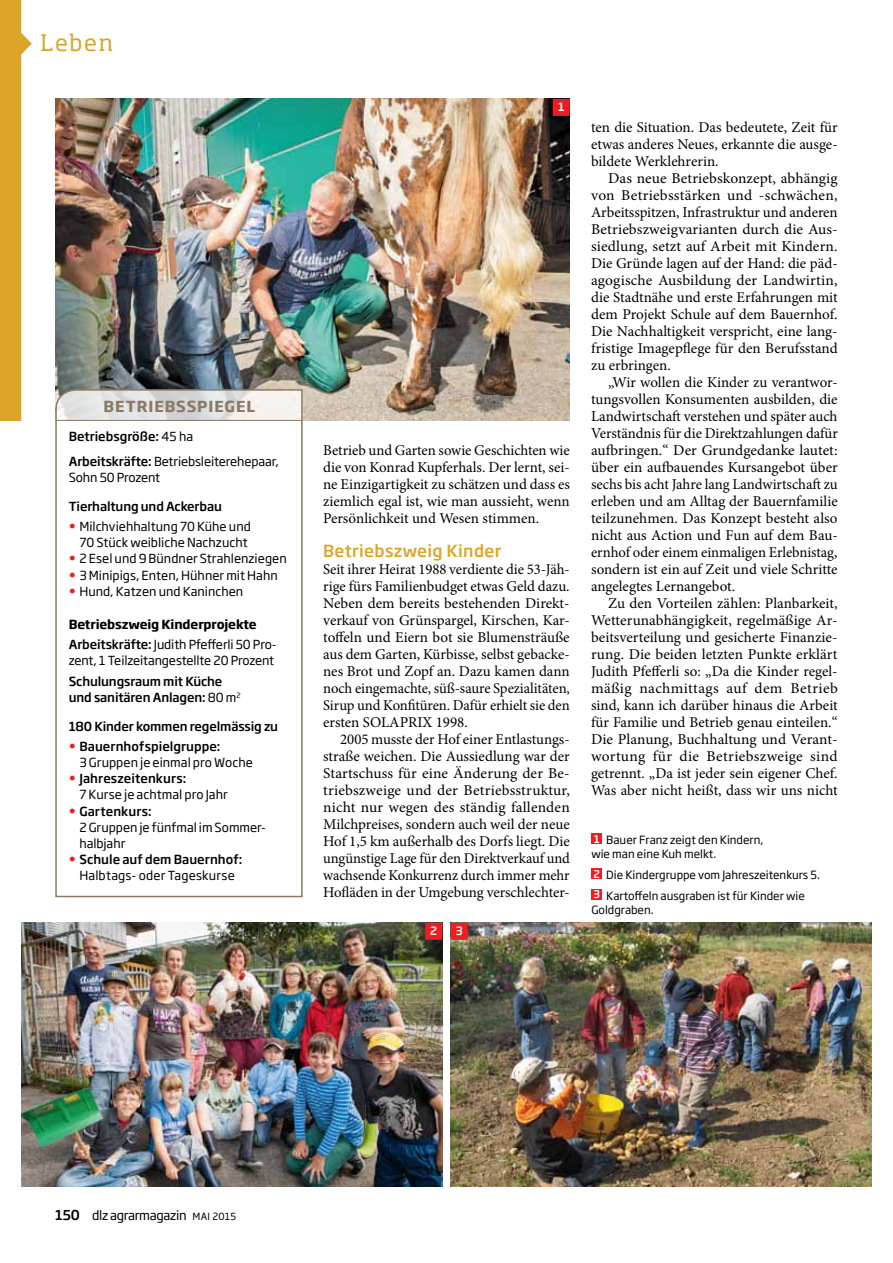
<style>
.page{position:relative;width:893px;height:1263px;background:#fff}
.page>*{position:absolute;margin:0;border:0;box-sizing:border-box;transform-origin:0 0}
.t1{font:22.5px "Soho Pro";letter-spacing:.075em;color:#dba628}
.t2{font:500 16.5px "Soho Gothic Pro";letter-spacing:.02em;color:#dba628}
.t3{font:15px/17px "Minion Pro";color:#000;text-align:justify}
.t4{font:700 15px "Soho Gothic Pro";letter-spacing:.06em;color:#8b7963}
.t5{font:12.75px "Soho Gothic Pro";letter-spacing:-.025em;color:#000}
.t6{font:12.3px/16px "Soho Gothic Pro";color:#000}
.t7{font:500 12.3px/24.6px "Soho Gothic Pro";letter-spacing:-.01em;color:#000}
.t8{font:700 12.3px/20.4px "Soho Gothic Pro";letter-spacing:-.01em;color:#000}
.t9{font:11.25px/14.2px "Soho Gothic Pro";color:#000}
.t10{font:500 11.25px "Soho Gothic Pro";color:#fff}
.s1{font-weight:400}
.s2{font-size:13.5px;color:#ed1d24}
.s3{font-weight:500}
.s4{font-weight:500;font-size:10.5px;color:#fff}
.s5{font-weight:500;font-size:13.5px}
.s6{font-size:9.75px}
</style>
<div class="page">
<img style="left:55px;top:99px;width:515px;height:322px">
<svg style="left:55px;top:388px;width:248px;height:510px"></svg>
<img style="left:21px;top:923px;width:421px;height:263px">
<img style="left:451px;top:923px;width:421px;height:263px">
<div style="left:591px;top:834px;width:11px;height:10px;background:#ed1d24"></div>
<div style="left:591px;top:868px;width:11px;height:11px;background:#ed1d24"></div>
<div style="left:591px;top:889px;width:11px;height:11px;background:#ed1d24"></div>
<div style="left:554px;top:100px;width:15px;height:15px;background:#ed1d24"></div>
<div style="left:553px;top:99px;width:17px;height:17px;border:2px solid #ed1d24"></div>
<div style="left:426px;top:923px;width:15px;height:16px;background:#ed1d24"></div>
<div style="left:425px;top:923px;width:17px;height:17px;border:2px solid #ed1d24"></div>
<div style="left:451px;top:923px;width:16px;height:16px;background:#ed1d24"></div>
<div style="left:451px;top:923px;width:17px;height:17px;border:2px solid #ed1d24"></div>
<svg style="left:0;top:0;width:32px;height:421px"></svg>
<h1 class="t1" style="left:40px;top:28px;width:74px">Leben</h1>
<p class="t4" style="left:104px;top:395px;width:153px">Betriebsspi egel</p>
<p class="t7" style="left:69px;top:423px;width:212px">Betriebsgröße: <span class="s1">45 ha<br></span>Arbeitskräfte: <span class="s1">Betriebsleiterehepaar,</span></p>
<p class="t6" style="left:69px;top:469px;width:93px">Sohn 50 Prozent</p>
<p class="t7" style="left:69px;top:493px;width:155px">Tierhaltung und Ackerbau</p>
<p class="t6" style="left:69px;top:518px;width:184px;text-align:right"><span class="s2">•</span> Milchviehhaltung 70 Kühe und<br>70 Stück weibliche Nachzucht</p>
<p class="t6" style="left:69px;top:550px;width:220px"><span class="s2">•</span> 2 Esel und 9 Bündner Strahlenziegen</p>
<p class="t6" style="left:69px;top:566px;width:210px"><span class="s2">•</span> 3 Minipigs, Enten, Hühner mit Hahn</p>
<p class="t6" style="left:69px;top:582px;width:176px"><span class="s2">•</span> Hund, Katzen und Kaninchen</p>
<p class="t8" style="left:69px;top:613px;width:209px">Betriebszweig Kinderprojekte<br><span class="s3">Arbeitskräfte:</span> <span class="s1">Judith Pfefferli 50 Pro-</span></p>
<p class="t6" style="left:69px;top:652px;width:207px">zent, 1 Teilzeitangestellte 20 Prozent</p>
<p class="t7" style="left:69px;top:672px;width:173px;line-height:16px">Schulungsraum mit Küche und sanitären Anlagen: <span class="s1">80 m</span><sup>2</sup></p>
<p class="t7" style="left:69px;top:713px;width:211px">180 Kinder kommen regelmässig zu</p>
<p class="t6" style="left:79px;top:738px;width:175px;text-indent:-11px"><span class="s2">•</span> <span class="s3">Bauernhofspielgruppe:<br></span>3 Gruppen je einmal pro Woche</p>
<p class="t6" style="left:79px;top:770px;width:150px;text-indent:-11px"><span class="s2">•</span> <span class="s3">Jahreszeitenkurs:<br></span>7 Kurse je achtmal pro Jahr</p>
<p class="t6" style="left:79px;top:802px;width:188px;text-indent:-11px"><span class="s2">•</span> <span class="s3">Gartenkurs:<br></span>2 Gruppen je fünfmal im Sommer&shy;halbjahr</p>
<p class="t6" style="left:69px;top:851px;width:175px;text-align:center"><span class="s2">•</span> <span class="s3">Schule auf dem Bauernhof:<br></span>Halbtags- oder Tageskurse</p>
<p class="t10" style="left:558px;top:98px;width:8px">1</p>
<p class="t3" style="left:323px;top:442px;width:248px">Betrieb und Garten sowie Geschichten wie die von Konrad Kupferhals. Der lernt, sei&shy;ne Einzigartigkeit zu schätzen und dass es ziemlich egal ist, wie man aussieht, wenn Persönlichkeit und Wesen stimmen.</p>
<p class="t2" style="left:323px;top:538px;width:180px">Betriebszweig Kinder</p>
<p class="t3" style="left:323px;top:561px;width:248px">Seit ihrer Heirat 1988 verdiente die 53-Jäh&shy;rige fürs Familienbudget etwas Geld dazu.<br>Neben dem bereits bestehenden Direkt&shy;verkauf von Grünspargel, Kirschen, Kar&shy;toffeln und Eiern bot sie Blumensträuße aus dem Garten, Kürbisse, selbst gebacke&shy;nes Brot und Zopf an. Dazu kamen dann noch eingemachte, süß-saure Spezialitäten, Sirup und Konfitüren. Dafür erhielt sie den ersten SOLAPRIX 1998.</p>
<p class="t3" style="left:323px;top:731px;width:248px;text-indent:17px">2005 musste der Hof einer Entlastungs&shy;straße weichen. Die Aussiedlung war der Startschuss für eine Änderung der Be&shy;triebszweige und der Betriebsstruktur, nicht nur wegen des ständig fallenden Milchpreises, sondern auch weil der neue Hof 1,5 km außerhalb des Dorfs liegt. Die ungünstige Lage für den Direktverkauf und wachsende Konkurrenz durch immer mehr Hofläden in der Umgebung verschlechter-</p>
<p class="t10" style="left:430px;top:922px;width:8px">2</p>
<p class="t10" style="left:456px;top:922px;width:9px">3</p>
<p class="t3" style="left:591px;top:119px;width:248px">ten die Situation. Das bedeutete, Zeit für etwas anderes Neues, erkannte die ausge&shy;bildete Werklehrerin.</p>
<p class="t3" style="left:591px;top:170px;width:248px;text-align:left;text-indent:17px">Das neue Betriebskonzept, abhängig von Betriebsstärken und -schwächen, Arbeitsspitzen, Infrastruktur und anderen Betriebszweigvarianten durch die Aus&shy;siedlung, setzt auf Arbeit mit Kindern.<br>Die Gründe lagen auf der Hand: die päd&shy;agogische Ausbildung der Landwirtin, die Stadtnähe und erste Erfahrungen mit dem Projekt Schule auf dem Bauernhof.<br>Die Nachhaltigkeit verspricht, eine lang&shy;fristige Imagepflege für den Berufsstand zu erbringen.</p>
<p class="t3" style="left:591px;top:374px;width:248px;text-indent:17px">„Wir wollen die Kinder zu verantwor&shy;tungsvollen Konsumenten ausbilden, die Landwirtschaft verstehen und später auch Verständnis für die Direktzahlungen dafür aufbringen.“ Der Grundgedanke lautet: über ein aufbauendes Kursangebot über sechs bis acht Jahre lang Landwirtschaft zu erleben und am Alltag der Bauernfamilie teilzunehmen. Das Konzept besteht also nicht aus Action und Fun auf dem Bau&shy;ernhof oder einem einmaligen Erlebnistag, sondern ist ein auf Zeit und viele Schritte angelegtes Lernangebot.</p>
<p class="t3" style="left:591px;top:595px;width:248px;text-align:left;text-indent:17px">Zu den Vorteilen zählen: Planbarkeit, Wetterunabhängigkeit, regelmäßige Ar&shy;beitsverteilung und gesicherte Finanzie&shy;rung. Die beiden letzten Punkte erklärt Judith Pfefferli so: „Da die Kinder regel&shy;mäßig nachmittags auf dem Betrieb sind, kann ich darüber hinaus die Arbeit für Familie und Betrieb genau einteilen.“ Die Planung, Buchhaltung und Verant&shy;wortung für die Betriebszweige sind getrennt. „Da ist jeder sein eigener Chef.<br>Was aber nicht heißt, dass wir uns nicht</p>
<p class="t9" style="left:591px;top:832px;width:174px"><span class="s4">1</span> Bauer Franz zeigt den Kindern, wie man eine Kuh melkt.</p>
<p class="t9" style="left:593px;top:864px;width:228px;line-height:20.7px"><span class="s4">2</span> Die Kindergruppe vom Jahreszeitenkurs 5.<br><span class="s4">3</span> Kartoffeln ausgraben ist für Kinder wie</p>
<p class="t9" style="left:591px;top:902px;width:64px">Goldgraben.</p>
<p class="t5" style="left:55px;top:1206px;width:182px"><span class="s5">150</span> dlz agrarmagazin <span class="s6">Mai 2015</span></p>
</div>
